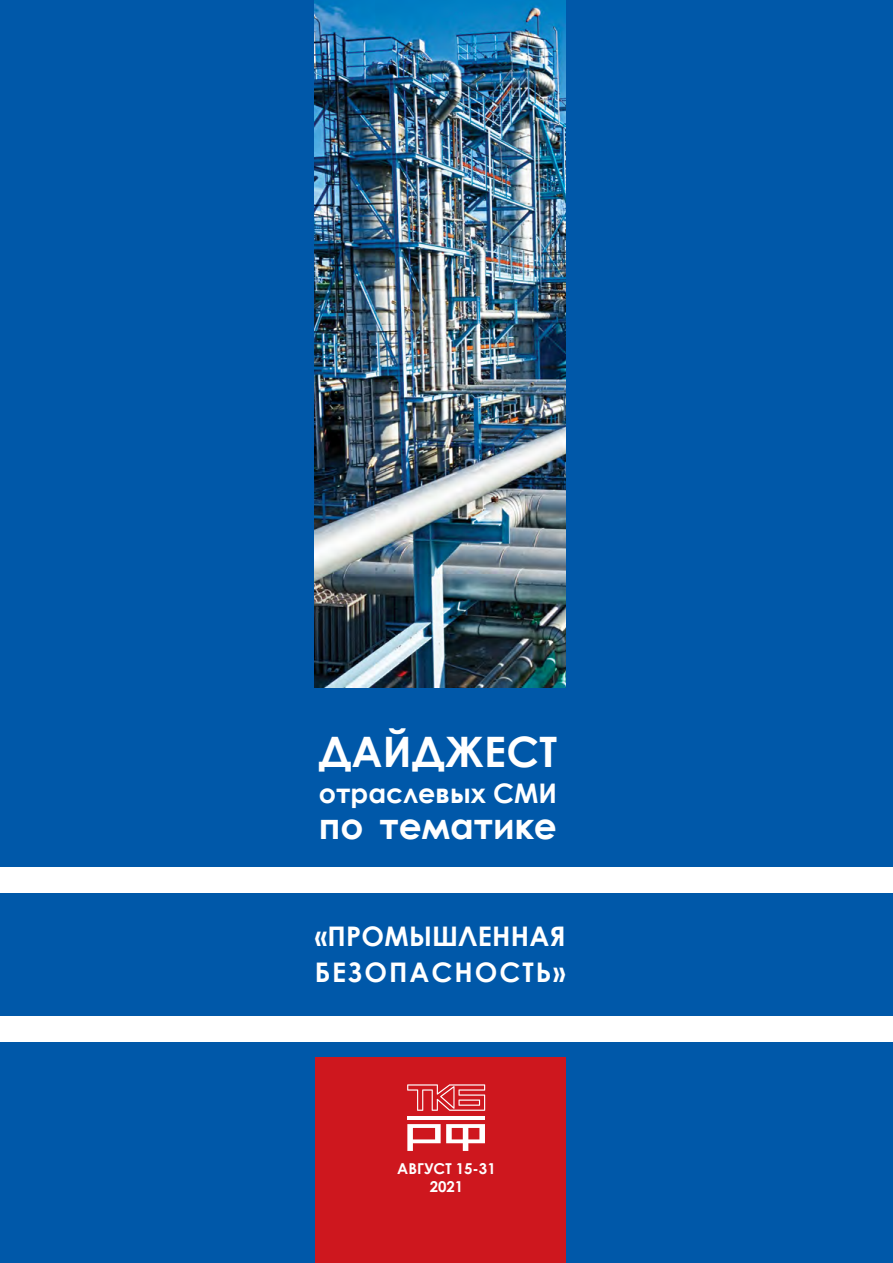
<style>
.page{position:relative;width:893px;height:1263px;background:#fff}
.page>*{position:absolute;margin:0;border:0;box-sizing:border-box;transform-origin:0 0}
.t1{font:700 42px "Century Gothic";letter-spacing:.005em;color:#fff}
.t2{font:700 36px "Century Gothic";color:#fff}
.t3{font:700 27px/36px "Century Gothic";letter-spacing:.075em;color:#fff}
.t4{font:700 27px "Century Gothic";letter-spacing:.01em;color:#fff}
.t5{font:700 15px/18px "Century Gothic";color:#fff;text-align:center}
</style>
<div class="page">
<div style="left:0;top:0;width:892px;height:1263px;background:#0058a9"></div>
<img style="left:315px;top:0;width:251px;height:688px">
<div style="left:315px;top:1057px;width:251px;height:206px;background:#ce171e"></div>
<div style="left:0;top:1016px;width:893px;height:25px;background:#fff"></div>
<div style="left:0;top:867px;width:893px;height:26px;background:#fff"></div>
<svg style="left:407px;top:1084px;width:78px;height:27px"></svg>
<svg style="left:407px;top:1124px;width:78px;height:27px"></svg>
<svg style="left:407px;top:1116px;width:78px;height:3px"></svg>
<h1 class="t1" style="left:319px;top:720px;width:240px">Дайджест</h1>
<p class="t4" style="left:319px;top:773px;width:240px">отраслевых СМИ</p>
<h2 class="t2" style="left:319px;top:799px;width:240px">по тематике</h2>
<p class="t3" style="left:315px;top:917px;width:252px">«Промышленная безопасность»</p>
<p class="t5" style="left:397px;top:1159px;width:100px">АВГУСТ 15-31<br>2021</p>
</div>
